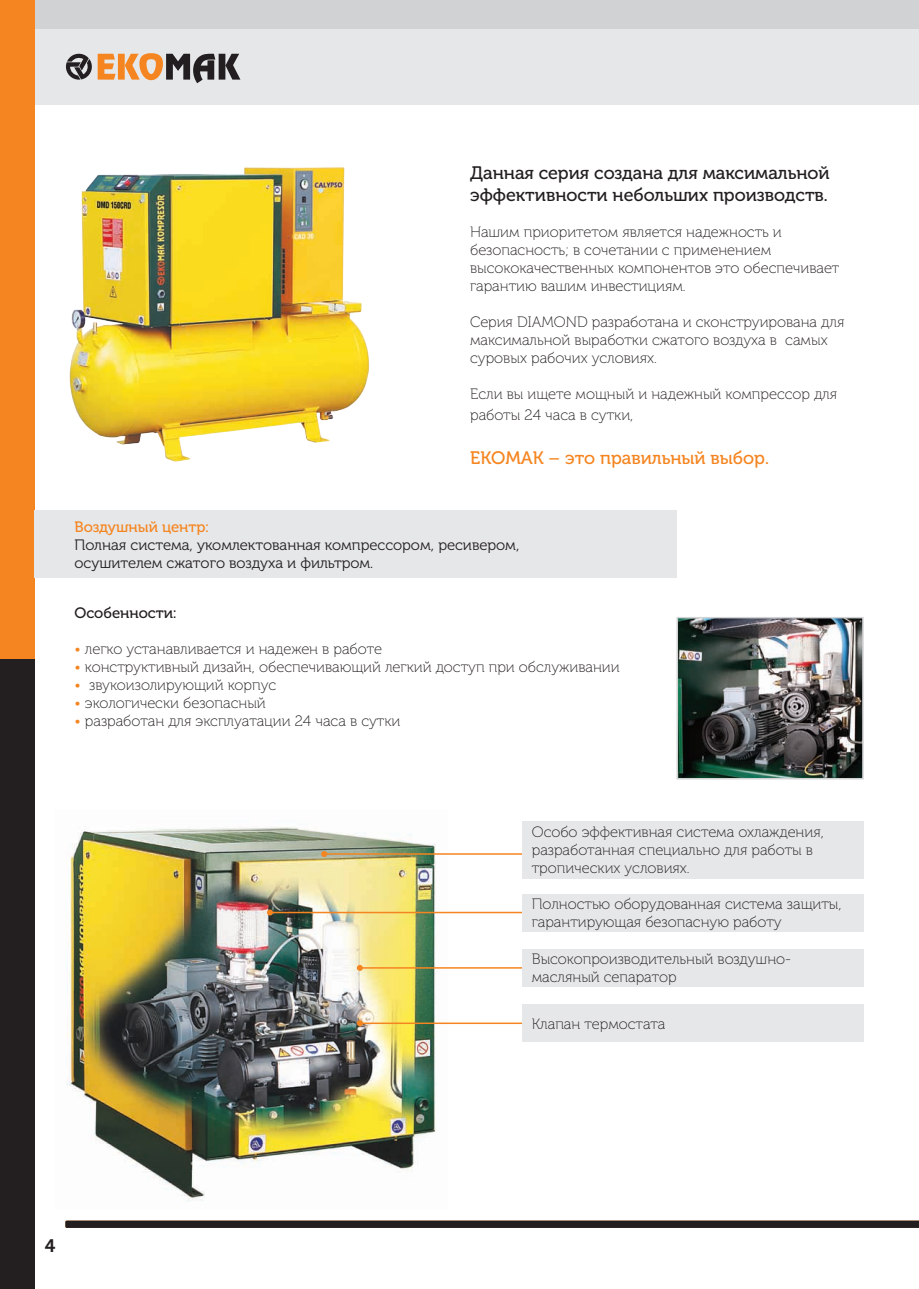
<style>
.page{position:relative;width:919px;height:1289px;background:#fff}
.page>*{position:absolute;margin:0;border:0;box-sizing:border-box;transform-origin:0 0}
.t1{font:18px/21.6px "Museo Cyrl 500";color:#231f20}
.t2{font:18px "Museo Cyrl 500";color:#f58520}
.t3{font:18px "Museo 700";color:#231f20}
.t4{font:15px/18px "Museo Cyrl 100";color:#231f20}
.t5{font:15px/18px "Museo Cyrl 300";color:#231f20}
.t6{font:15px "Museo Cyrl 500";color:#f58520}
.t7{font:15px "Museo Cyrl 500";color:#231f20}
.s1{color:#f58520}
</style>
<div class="page">
<div style="left:0;top:0;width:918px;height:105px;background:#e6e7e9"></div>
<div style="left:4px;top:0;width:914px;height:28px;background:#d1d2d4"></div>
<div style="left:0;top:0;width:34px;height:659px;background:#f58520"></div>
<div style="left:0;top:659px;width:34px;height:629px;background:#231f20"></div>
<svg style="left:65px;top:1220px;width:853px;height:7px;background:#352e2c"></svg>
<img style="left:67px;top:827px;width:381px;height:375px">
<hr style="left:324px;top:853px;width:229px;height:1px;background:#f58520">
<svg style="left:321px;top:851px;width:6px;height:6px"></svg>
<hr style="left:360px;top:967px;width:193px;height:1px;background:#f58520">
<svg style="left:357px;top:964px;width:6px;height:6px"></svg>
<hr style="left:360px;top:1022px;width:193px;height:2px;background:#f58520">
<svg style="left:357px;top:1020px;width:6px;height:6px"></svg>
<hr style="left:270px;top:911px;width:287px;height:2px;background:#f58520">
<svg style="left:267px;top:909px;width:6px;height:6px"></svg>
<div style="left:522px;top:821px;width:341px;height:57px;background:#e6e7e9"></div>
<div style="left:522px;top:949px;width:341px;height:37px;background:#e6e7e9"></div>
<div style="left:522px;top:1004px;width:341px;height:37px;background:#e6e7e9"></div>
<div style="left:522px;top:893px;width:341px;height:38px;background:#e6e7e9"></div>
<div style="left:34px;top:510px;width:642px;height:68px;background:#e6e7e9"></div>
<img style="left:69px;top:167px;width:301px;height:295px">
<svg style="left:66px;top:53px;width:174px;height:30px"></svg>
<img style="left:679px;top:620px;width:181px;height:156px">
<div style="left:676px;top:617px;width:187px;height:162px;border:2px solid #d1d2d4"></div>
<p class="t1" style="left:470px;top:162px;width:361px">Данная серия создана для максимальной эффективности небольших производств.</p>
<p class="t4" style="left:470px;top:223px;width:371px">Нашим приоритетом является надежность и безопасность; в сочетании с применением высококачественных компонентов это обеспечивает гарантию вашим инвестициям.</p>
<p class="t4" style="left:470px;top:313px;width:375px">Серия DIAMOND разработана и сконструирована для максимальной выработки сжатого воздуха в самых суровых рабочих условиях.</p>
<p class="t4" style="left:470px;top:383px;width:368px;line-height:21.6px">Если вы ищете мощный и надежный компрессор для работы 24 часа в сутки,</p>
<p class="t2" style="left:470px;top:447px;width:300px">EKOMAK – это правильный выбор.</p>
<p class="t6" style="left:74px;top:519px;width:136px">Воздушный центр:</p>
<p class="t5" style="left:74px;top:536px;width:446px">Полная система, укомлектованная компрессором, ресивером, осушителем сжатого воздуха и фильтром.</p>
<p class="t7" style="left:74px;top:604px;width:103px">Особенности:</p>
<p class="t4" style="left:74px;top:640px;width:309px"><span class="s1">•</span> легко устанавливается и надежен в работе</p>
<p class="t4" style="left:74px;top:658px;width:546px"><span class="s1">•</span> конструктивный дизайн, обеспечивающий легкий доступ при обслуживании</p>
<p class="t4" style="left:74px;top:676px;width:203px"><span class="s1">•</span> звукоизолирующий корпус</p>
<p class="t4" style="left:74px;top:694px;width:193px"><span class="s1">•</span> экологически безопасный</p>
<p class="t4" style="left:74px;top:712px;width:327px"><span class="s1">•</span> разработан для эксплуатации 24 часа в сутки</p>
<p class="t4" style="left:531px;top:822px;width:294px">Особо эффективная система охлаждения, разработанная специально для работы в тропических условиях.</p>
<p class="t4" style="left:531px;top:895px;width:311px">Полностью оборудованная система защиты, гарантирующая безопасную работу</p>
<p class="t4" style="left:531px;top:950px;width:261px">Высокопроизводительный воздушно&shy;масляный сепаратор</p>
<p class="t4" style="left:531px;top:1015px;width:135px">Клапан термостата</p>
<p class="t3" style="left:45px;top:1235px;width:12px">4</p>
</div>
